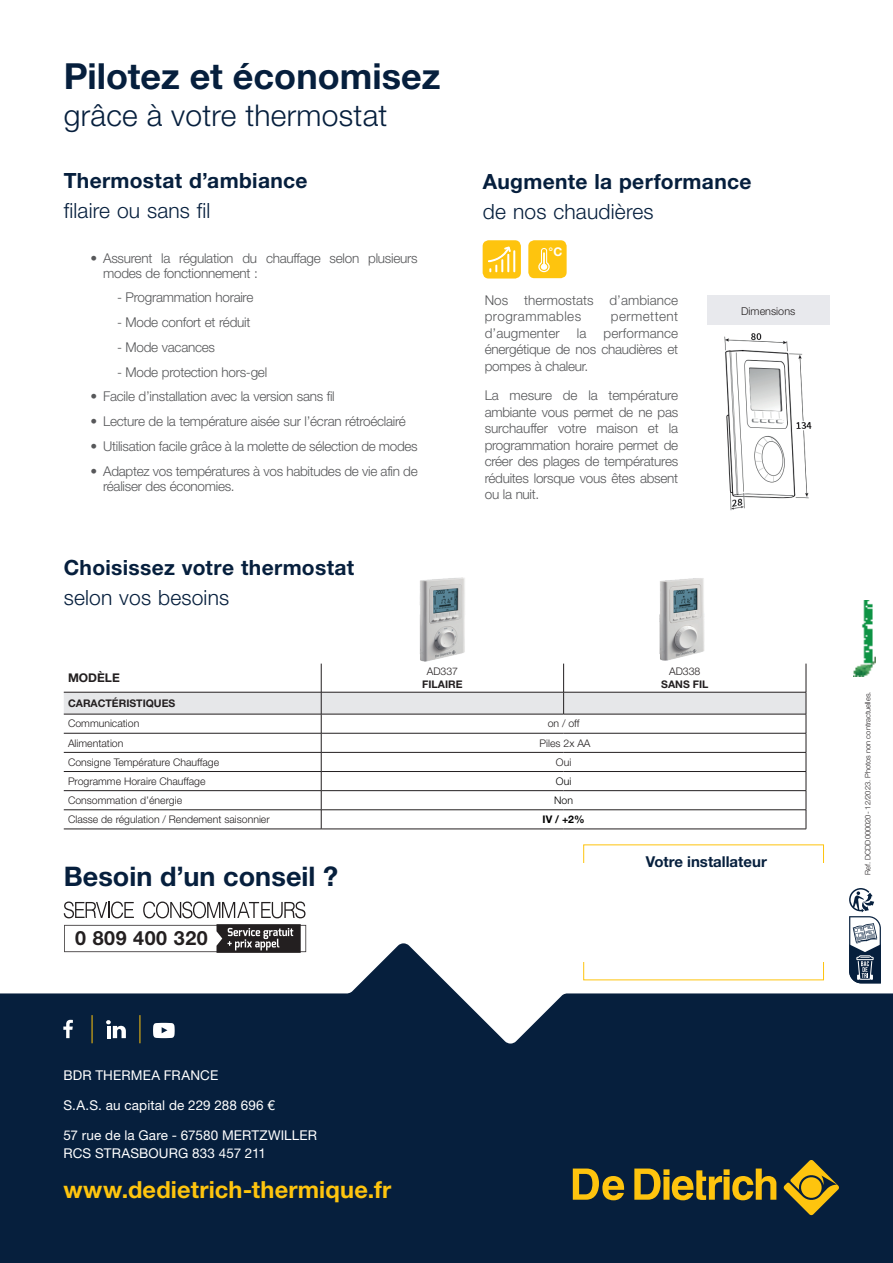
<style>
.page{position:relative;width:893px;height:1263px;background:#fff}
.page>*{position:absolute;margin:0;border:0;box-sizing:border-box;transform-origin:0 0}
.t1{font:700 36px "Helvetica Neue LT Std";color:#061f3d}
.t2{font:300 30px "Helvetica Neue LT Std";letter-spacing:.01em;color:#061f3d}
.t3{font:700 27px "Helvetica Neue LT Std";letter-spacing:.005em;color:#061f3d}
.t4{font:700 23.55px "Helvetica Neue LT Std";letter-spacing:.005em;color:#fec40e}
.t5{font:700 21px "Helvetica Neue LT Std";letter-spacing:.015em;color:#061f3d}
.t6{font:300 21px "Helvetica Neue LT Std";letter-spacing:.01em;color:#061f3d}
.t7{font:700 19.65px "Helvetica Neue LT Std";letter-spacing:.03em;color:#231f20}
.t8{font:700 15px "Helvetica Neue LT Std";color:#061f3d}
.t9{font:300 13.5px/16.5px "Helvetica Neue LT Std";letter-spacing:-.02em;color:#57585a}
.t10{font:13.5px/18px "Helvetica Neue LT Std";letter-spacing:.01em;color:#fff}
.t11{font:300 13.5px/16.5px "Helvetica Neue LT Std";letter-spacing:.005em;color:#57585a}
.t12{font:300 13.5px "Helvetica Neue LT Std";letter-spacing:.03em;color:#57585a}
.t13{font:700 12px "Helvetica Neue LT Std";color:#231f20}
.t14{font:700 12px "Helvetica Neue LT Std";color:#fff}
.t15{font:300 10.8px "Helvetica Neue LT Std";color:#231f20}
.t16{font:300 10.5px "Helvetica Neue LT Std";color:#231f20}
.t17{font:700 10.5px "Helvetica Neue LT Std";color:#231f20}
.t18{font:300 10.5px "Helvetica Neue LT Std";color:#000}
.t19{font:700 10.5px "Helvetica Neue LT Std";color:#000}
.t20{font:300 7.5px "Helvetica Neue LT Std";color:#231f20}
</style>
<div class="page">
<svg style="left:0;top:943px;width:893px;height:320px;background:#283d57"></svg>
<svg style="left:153px;top:1023px;width:22px;height:15px"></svg>
<svg style="left:106px;top:1020px;width:20px;height:18px"></svg>
<svg style="left:63px;top:1020px;width:10px;height:18px"></svg>
<svg style="left:92px;top:1015px;width:1px;height:28px"></svg>
<svg style="left:140px;top:1015px;width:1px;height:28px"></svg>
<svg style="left:783px;top:1160px;width:56px;height:55px;background:#746827"></svg>
<svg style="left:573px;top:1168px;width:51px;height:32px;background:#837225"></svg>
<svg style="left:634px;top:1168px;width:142px;height:32px;background:#7e6e26"></svg>
<div style="left:572px;top:863px;width:259px;height:99px;background:#fff"></div>
<img style="left:854px;top:600px;width:21px;height:77px">
<svg style="left:845px;top:888px;width:39px;height:99px"></svg>
<img style="left:419px;top:577px;width:46px;height:85px">
<svg style="left:64px;top:664px;width:743px;height:165px"></svg>
<hr style="left:64px;top:829px;width:257px;height:1px;background:#231f20">
<hr style="left:321px;top:829px;width:243px;height:1px;background:#231f20">
<hr style="left:564px;top:829px;width:242px;height:1px;background:#231f20">
<img style="left:659px;top:578px;width:46px;height:83px">
<div style="left:483px;top:240px;width:38px;height:39px;background:#fec40e;border-radius:6px"></div>
<svg style="left:488px;top:246px;width:27px;height:26px"></svg>
<div style="left:528px;top:240px;width:39px;height:38px;background:#fec40e;border-radius:6px"></div>
<svg style="left:538px;top:248px;width:12px;height:24px"></svg>
<img style="left:724px;top:333px;width:88px;height:178px">
<div style="left:707px;top:296px;width:123px;height:29px;background:#e8e9ed"></div>
<svg style="left:143px;top:901px;width:162px;height:17px"></svg>
<svg style="left:64px;top:901px;width:70px;height:17px"></svg>
<svg style="left:64px;top:924px;width:242px;height:29px"></svg>
<h1 class="t1" style="left:64px;top:54px;width:378px">Pilotez et économisez</h1>
<h2 class="t2" style="left:64px;top:96px;width:325px">grâce à votre thermostat</h2>
<h3 class="t5" style="left:64px;top:168px;width:245px">Thermostat d’ambiance</h3>
<h3 class="t6" style="left:64px;top:198px;width:148px">filaire ou sans fil</h3>
<p class="t9" style="left:103px;top:250px;width:316px;line-height:15px;text-indent:-13px">• Assurent la régulation du chauffage selon plusieurs modes de fonctionnement :</p>
<p class="t9" style="left:117px;top:289px;width:138px">- Programmation horaire</p>
<p class="t9" style="left:117px;top:314px;width:135px">- Mode confort et réduit</p>
<p class="t9" style="left:117px;top:339px;width:100px">- Mode vacances</p>
<p class="t9" style="left:117px;top:363px;width:152px">- Mode protection hors-gel</p>
<p class="t9" style="left:90px;top:388px;width:246px">• Facile d’installation avec la version sans fil</p>
<p class="t9" style="left:90px;top:413px;width:317px">• Lecture de la température aisée sur l’écran rétroéclairé</p>
<p class="t9" style="left:90px;top:438px;width:329px">• Utilisation facile grâce à la molette de sélection de modes</p>
<p class="t9" style="left:103px;top:463px;width:316px;line-height:15px;text-indent:-13px">• Adaptez vos températures à vos habitudes de vie afin de réaliser des économies.</p>
<h3 class="t5" style="left:64px;top:555px;width:292px">Choisissez votre thermostat</h3>
<h3 class="t6" style="left:64px;top:585px;width:167px">selon vos besoins</h3>
<h3 class="t5" style="left:483px;top:168px;width:270px">Augmente la performance</h3>
<h3 class="t6" style="left:483px;top:199px;width:172px">de nos chaudières</h3>
<p class="t14" style="left:549px;top:245px;width:15px">°C</p>
<p class="t11" style="left:485px;top:292px;width:195px">Nos thermostats d’ambiance programmables</p>
<p class="t12" style="left:611px;top:308px;width:69px">permettent</p>
<p class="t9" style="left:485px;top:325px;width:195px;text-align:justify;text-indent:119px">performance énergétique de nos chaudières et pompes à chaleur.</p>
<p class="t9" style="left:485px;top:387px;width:195px;text-align:justify">La mesure de la température ambiante vous permet de ne pas surchauffer votre maison et la programmation horaire permet de créer des plages de températures réduites lorsque vous êtes absent ou la nuit.</p>
<p class="t11" style="left:485px;top:325px;width:76px">d’augmenter</p>
<p class="t9" style="left:577px;top:325px;width:11px">la</p>
<p class="t15" style="left:741px;top:304px;width:56px">Dimensions</p>
<p class="t13" style="left:68px;top:670px;width:53px">MODÈLE</p>
<p class="t16" style="left:427px;top:665px;width:33px">AD337</p>
<p class="t17" style="left:422px;top:678px;width:42px">FILAIRE</p>
<p class="t16" style="left:669px;top:665px;width:33px">AD338</p>
<p class="t17" style="left:661px;top:678px;width:49px">SANS FIL</p>
<p class="t17" style="left:68px;top:697px;width:109px">CARACTÉRISTIQUES</p>
<p class="t16" style="left:68px;top:717px;width:73px">Communication</p>
<p class="t16" style="left:548px;top:717px;width:33px">on / off</p>
<p class="t16" style="left:68px;top:736px;width:57px">Alimentation</p>
<p class="t16" style="left:540px;top:736px;width:52px">Piles 2x AA</p>
<p class="t16" style="left:68px;top:755px;width:153px">Consigne Température Chauffage</p>
<p class="t16" style="left:556px;top:755px;width:17px">Oui</p>
<p class="t16" style="left:68px;top:775px;width:139px">Programme Horaire Chauffage</p>
<p class="t18" style="left:556px;top:775px;width:17px">Oui</p>
<p class="t16" style="left:68px;top:794px;width:116px">Consommation d’énergie</p>
<p class="t18" style="left:554px;top:794px;width:20px">Non</p>
<p class="t16" style="left:68px;top:813px;width:203px">Classe de régulation / Rendement saisonnier</p>
<p class="t19" style="left:543px;top:813px;width:44px">IV / +2%</p>
<h3 class="t3" style="left:64px;top:860px;width:276px">Besoin d’un conseil ?</h3>
<h3 class="t7" style="left:75px;top:926px;width:134px">0 809 400 320</h3>
<p class="t10" style="left:63px;top:1066px;width:156px">BDR THERMEA FRANCE</p>
<p class="t10" style="left:63px;top:1096px;width:213px">S.A.S. au capital de 229 288 696 €</p>
<p class="t10" style="left:63px;top:1126px;width:255px">57 rue de la Gare - 67580 MERTZWILLER<br>RCS STRASBOURG 833 457 211</p>
<h3 class="t4" style="left:63px;top:1175px;width:329px">www.dedietrich-thermique.fr</h3>
<p class="t8" style="left:646px;top:853px;width:123px">Votre installateur</p>
<p class="t20" style="left:863px;top:875px;width:185px;rotate:-90deg">Ref. DCDD000020- 12/2023. Photos non contractuelles.</p>
</div>
